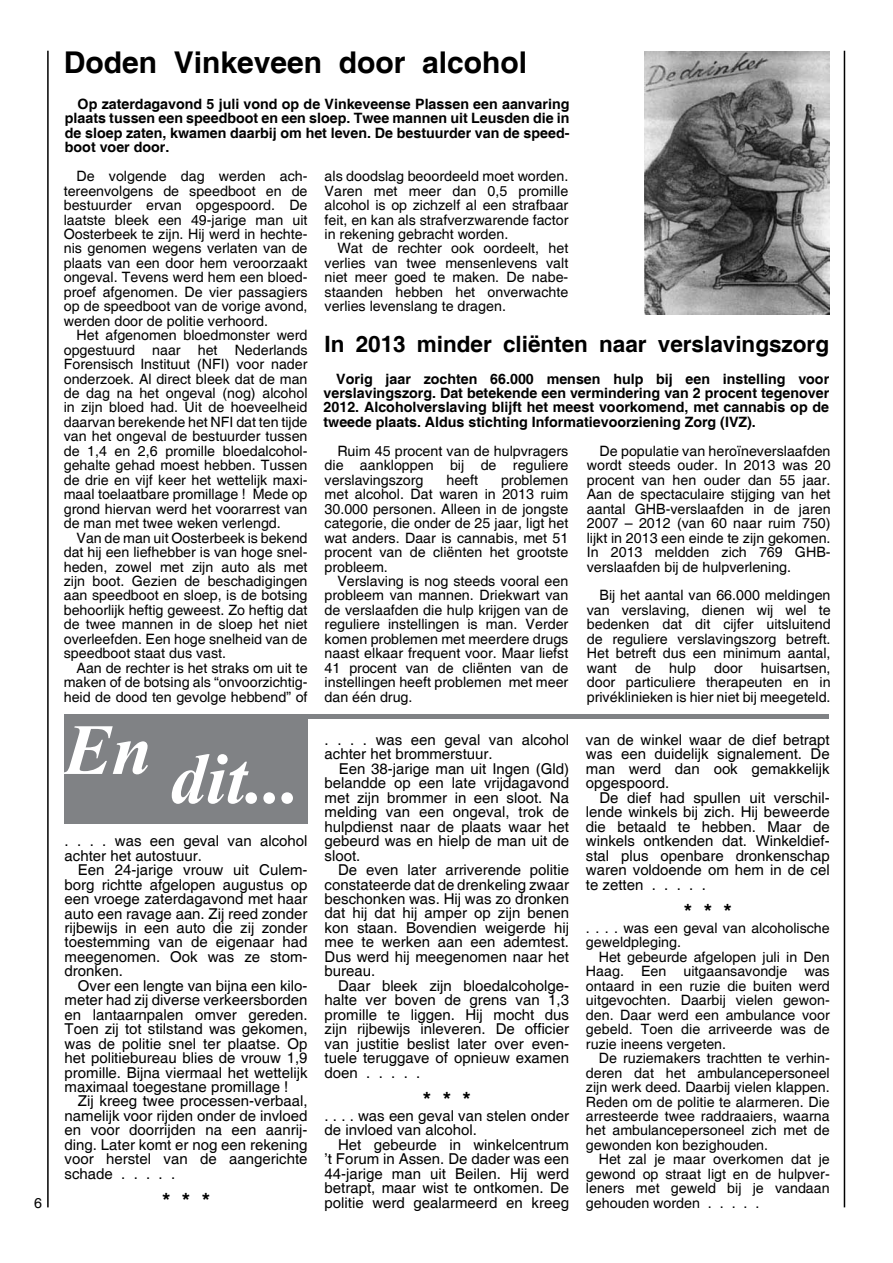
<style>
.page{position:relative;width:893px;height:1263px;background:#fff}
.page>*{position:absolute;margin:0;border:0;box-sizing:border-box;transform-origin:0 0}
.t1{font:italic 700 72px "Times New Roman";color:#fff}
.t2{font:700 30px "Helvetica";color:#000}
.t3{font:700 22.5px "Helvetica";color:#000}
.t4{font:700 21px "Helvetica";color:#000}
.t5{font:15px/14.4px "Helvetica";color:#000;text-align:justify}
.t6{font:14.25px/14.4px "Helvetica";color:#000;text-align:justify}
.t7{font:700 14.25px/14.4px "Helvetica";color:#000;text-align:justify}
</style>
<div class="page">
<hr style="left:47px;top:51px;width:2px;height:1156px;background:#000">
<hr style="left:844px;top:51px;width:1px;height:1156px;background:#000">
<div style="left:65px;top:714px;width:764px;height:5px;background:#808285"></div>
<div style="left:64px;top:719px;width:243px;height:105px;background:#808285"></div>
<img style="left:645px;top:51px;width:184px;height:263px">
<p class="t6" style="left:34px;top:1196px;width:9px">6</p>
<h2 class="t2" style="left:64px;top:44px;width:465px">Doden Vinkeveen door alcohol</h2>
<p class="t7" style="left:65px;top:97px;width:506px;text-indent:13px">Op zaterdagavond 5 juli vond op de Vinkeveense Plassen een aanvaring plaats tussen een speedboot en een sloep. Twee mannen uit Leusden die in de sloep zaten, kwamen daarbij om het leven. De bestuurder van de speed&shy;boot voer door.</p>
<p class="t6" style="left:325px;top:169px;width:245px">als doodslag beoordeeld moet worden.<br>Varen met meer dan 0,5 promille alcohol is op zichzelf al een strafbaar feit, en kan als strafverzwarende factor in rekening gebracht worden.</p>
<p class="t6" style="left:325px;top:242px;width:245px;text-indent:13px">Wat de rechter ook oordeelt, het verlies van twee mensenlevens valt niet meer goed te maken. De nabe&shy;staanden hebben het onverwachte verlies levenslang te dragen.</p>
<p class="t6" style="left:64px;top:169px;width:245px;text-indent:13px">De volgende dag werden ach&shy;tereenvolgens de speedboot en de bestuurder ervan opgespoord. De laatste bleek een 49-jarige man uit Oosterbeek te zijn. Hij werd in hechte&shy;nis genomen wegens verlaten van de plaats van een door hem veroorzaakt ongeval. Tevens werd hem een bloed&shy;proef afgenomen. De vier passagiers op de speedboot van de vorige avond, werden door de politie verhoord.</p>
<p class="t6" style="left:64px;top:328px;width:245px;text-indent:13px">Het afgenomen bloedmonster werd opgestuurd naar het Nederlands Forensisch Instituut (NFI) voor nader onderzoek. Al direct bleek dat de man de dag na het ongeval (nog) alcohol in zijn bloed had. Uit de hoeveelheid daarvan berekende het NFI dat ten tijde van het ongeval de bestuurder tussen de 1,4 en 2,6 promille bloedalcohol&shy;gehalte gehad moest hebben. Tussen de drie en vijf keer het wettelijk maxi&shy;maal toelaatbare promillage ! Mede op grond hiervan werd het voorarrest van de man met twee weken verlengd.</p>
<p class="t6" style="left:64px;top:531px;width:245px;text-indent:13px">Van de man uit Oosterbeek is bekend dat hij een liefhebber is van hoge snel&shy;heden, zowel met zijn auto als met zijn boot. Gezien de beschadigingen aan speedboot en sloep, is de botsing behoorlijk heftig geweest. Zo heftig dat de twee mannen in de sloep het niet overleefden. Een hoge snelheid van de speedboot staat dus vast.</p>
<p class="t6" style="left:64px;top:661px;width:245px;text-indent:13px">Aan de rechter is het straks om uit te maken of de botsing als “onvoorzichtig&shy;heid de dood ten gevolge hebbend” of</p>
<h3 class="t3" style="left:325px;top:330px;width:506px">In 2013 minder cliënten naar verslavingszorg</h3>
<p class="t7" style="left:324px;top:372px;width:507px;text-indent:13px">Vorig jaar zochten 66.000 mensen hulp bij een instelling voor verslavingszorg. Dat betekende een vermindering van 2 procent tegenover 2012. Alcoholverslaving blijft het meest voorkomend, met cannabis op de tweede plaats. Aldus stichting Informatievoorziening Zorg (IVZ).</p>
<p class="t6" style="left:587px;top:444px;width:245px;text-indent:13px">De populatie van heroïneverslaafden wordt steeds ouder. In 2013 was 20 procent van hen ouder dan 55 jaar.<br>Aan de spectaculaire stijging van het aantal GHB-verslaafden in de jaren 2007 – 2012 (van 60 naar ruim 750) lijkt in 2013 een einde te zijn gekomen.<br>In 2013 meldden zich 769 GHB&shy;verslaafden bij de hulpverlening.</p>
<p class="t6" style="left:587px;top:589px;width:245px;text-indent:13px">Bij het aantal van 66.000 meldingen van verslaving, dienen wij wel te bedenken dat dit cijfer uitsluitend de reguliere verslavingszorg betreft.<br>Het betreft dus een minimum aantal, want</p>
<p class="t6" style="left:325px;top:444px;width:245px;text-indent:13px">Ruim 45 procent van de hulpvragers die aankloppen bij de reguliere verslavingszorg</p>
<p class="t6" style="left:446px;top:473px;width:33px">heeft</p>
<p class="t6" style="left:325px;top:473px;width:245px;text-indent:176px">problemen met alcohol. Dat waren in 2013 ruim 30.000 personen. Alleen in de jongste categorie, die onder de 25 jaar, ligt het wat anders. Daar is cannabis, met 51 procent van de cliënten het grootste probleem.</p>
<p class="t6" style="left:325px;top:574px;width:245px;text-indent:13px">Verslaving is nog steeds vooral een probleem van mannen. Driekwart van de verslaafden die hulp krijgen van de reguliere instellingen is man. Verder komen problemen met meerdere drugs naast elkaar frequent voor. Maar liefst 41 procent van de cliënten van de instellingen heeft problemen met meer dan één drug.</p>
<p class="t6" style="left:587px;top:661px;width:245px;text-indent:174px">huisartsen, door particuliere therapeuten en in privéklinieken is hier niet bij meegeteld.</p>
<p class="t6" style="left:635px;top:661px;width:17px">de</p>
<p class="t6" style="left:669px;top:661px;width:28px">hulp</p>
<p class="t6" style="left:714px;top:661px;width:30px">door</p>
<h1 class="t1" style="left:64px;top:728px;width:238px">En dit...</h1>
<p class="t5" style="left:65px;top:834px;width:244px">. . . . was een geval van alcohol achter het autostuur.</p>
<p class="t5" style="left:65px;top:863px;width:244px;text-indent:13px">Een 24-jarige vrouw uit Culem&shy;borg richtte afgelopen augustus op een vroege zaterdagavond met haar auto een ravage aan. Zij reed zonder rijbewijs in een auto die zij zonder toestemming van de eigenaar had meegenomen. Ook was ze stom&shy;dronken.</p>
<p class="t5" style="left:65px;top:979px;width:245px;text-indent:13px">Over een lengte van bijna een kilo&shy;meter had zij diverse verkeersborden en lantaarnpalen omver gereden.<br>Toen zij tot stilstand was gekomen, was de politie snel ter plaatse. Op het politiebureau blies de vrouw 1,9 promille. Bijna viermaal het wettelijk maximaal toegestane promillage !</p>
<p class="t5" style="left:65px;top:1094px;width:244px;text-indent:13px">Zij kreeg twee processen-verbaal, namelijk voor rijden onder de invloed en voor doorrijden na een aanrij&shy;ding. Later komt er nog een rekening voor herstel van de aangerichte schade . . . . .</p>
<h3 class="t4" style="left:162px;top:1187px;width:49px">* * *</h3>
<p class="t5" style="left:325px;top:733px;width:246px">. . . . was een geval van alcohol achter het brommerstuur.</p>
<p class="t5" style="left:325px;top:762px;width:246px;text-indent:14px">Een 38-jarige man uit Ingen (Gld) belandde op een late vrijdagavond met zijn brommer in een sloot. Na melding van een ongeval, trok de hulpdienst naar de plaats waar het gebeurd was en hielp de man uit de sloot.</p>
<p class="t5" style="left:325px;top:863px;width:246px;text-indent:13px">De even later arriverende politie constateerde dat de drenkeling zwaar beschonken was. Hij was zo dronken dat hij dat hij amper op zijn benen kon staan. Bovendien weigerde hij mee te werken aan een ademtest.<br>Dus werd hij meegenomen naar het bureau.</p>
<p class="t5" style="left:325px;top:979px;width:246px;text-indent:13px">Daar bleek zijn bloedalcoholge&shy;halte ver boven de grens van 1,3 promille te liggen. Hij mocht dus zijn rijbewijs inleveren. De officier van justitie beslist later over even&shy;tuele teruggave of opnieuw examen doen . . . . .</p>
<h3 class="t4" style="left:423px;top:1086px;width:49px">* * *</h3>
<p class="t5" style="left:325px;top:1109px;width:246px">. . . . was een geval van stelen onder de invloed van alcohol.</p>
<p class="t5" style="left:325px;top:1138px;width:246px;text-indent:13px">Het gebeurde in winkelcentrum ’t Forum in Assen. De dader was een 44-jarige man uit Beilen. Hij werd betrapt, maar wist te ontkomen. De politie werd gealarmeerd en kreeg</p>
<p class="t5" style="left:586px;top:733px;width:245px">van de winkel waar de dief betrapt was een duidelijk signalement. De man werd dan ook gemakkelijk opgespoord.</p>
<p class="t5" style="left:586px;top:791px;width:245px;text-indent:13px">De dief had spullen uit verschil&shy;lende winkels bij zich. Hij beweerde die betaald te hebben. Maar de winkels ontkenden dat. Winkeldief&shy;stal plus openbare dronkenschap waren voldoende om hem in de cel te zetten . . . . .</p>
<h3 class="t4" style="left:684px;top:898px;width:49px">* * *</h3>
<p class="t6" style="left:586px;top:921px;width:245px">. . . . was een geval van alcoholische geweldpleging.</p>
<p class="t6" style="left:586px;top:950px;width:245px;text-indent:13px">Het gebeurde afgelopen juli in Den Haag. Een uitgaansavondje was ontaard in een ruzie die buiten werd uitgevochten. Daarbij vielen gewon&shy;den. Daar werd een ambulance voor gebeld. Toen die arriveerde was de ruzie ineens vergeten.</p>
<p class="t6" style="left:586px;top:1051px;width:245px;text-indent:13px">De ruziemakers trachtten te verhin&shy;deren dat het ambulancepersoneel zijn werk deed. Daarbij vielen klappen.<br>Reden om de politie te alarmeren. Die arresteerde twee raddraaiers, waarna het ambulancepersoneel zich met de gewonden kon bezighouden.</p>
<p class="t6" style="left:586px;top:1152px;width:245px;text-indent:13px">Het zal je maar overkomen dat je gewond op straat ligt en de hulpver&shy;leners met geweld bij je vandaan gehouden worden . . . . .</p>
</div>
